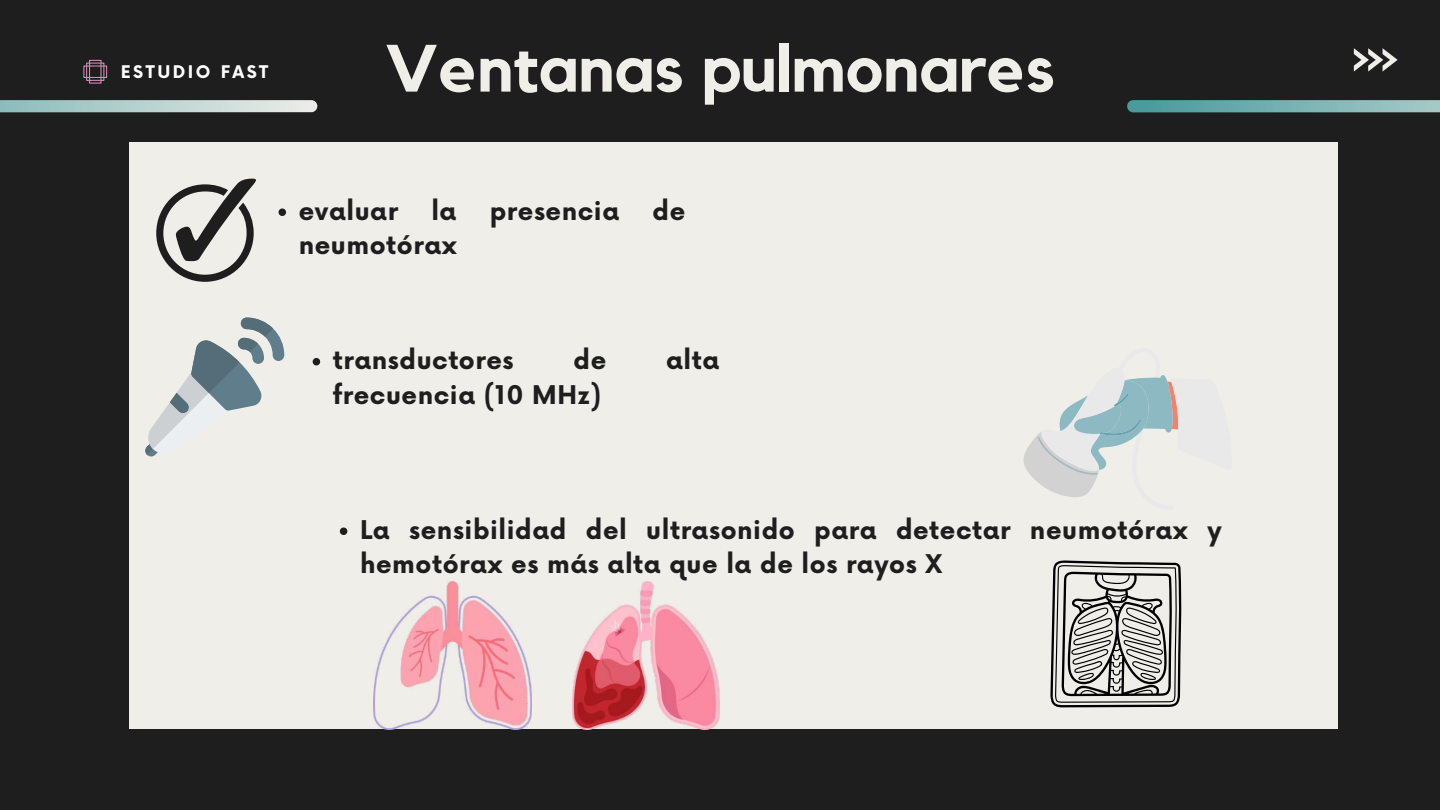
<style>
.page{position:relative;width:1440px;height:810px;background:#1e1e1e}
.page>*{position:absolute;margin:0;border:0;box-sizing:border-box;transform-origin:0 0}
.t1{font:700 66px "Kollektif";color:#efeee9}
.t2{font:700 25.1px/34.5px "Now";letter-spacing:.02em;color:#1e1e1e}
.t3{font:700 17px "Now";letter-spacing:.145em;color:#fff}
</style>
<div class="page">
<div style="left:129px;top:142px;width:1208px;height:587px;background:#efeee9"></div>
<svg style="left:1354px;top:48px;width:44px;height:23px"></svg>
<svg style="left:0;top:100px;width:317px;height:12px;background:#b9d1cf"></svg>
<svg style="left:1127px;top:100px;width:313px;height:12px;background:#74aeaf"></svg>
<svg style="left:156px;top:179px;width:100px;height:103px"></svg>
<svg style="left:145px;top:318px;width:139px;height:139px"></svg>
<img style="left:374px;top:581px;width:157px;height:148px">
<img style="left:573px;top:581px;width:147px;height:148px">
<svg style="left:1023px;top:375px;width:156px;height:122px"></svg>
<svg style="left:1050px;top:560px;width:131px;height:147px"></svg>
<svg style="left:279px;top:208px;width:7px;height:8px"></svg>
<svg style="left:313px;top:358px;width:7px;height:7px"></svg>
<svg style="left:340px;top:528px;width:7px;height:7px"></svg>
<p class="t3" style="left:121px;top:63px;width:149px">ESTUDIO FAST</p>
<h1 class="t1" style="left:385px;top:38px;width:671px">Ventanas pulmonares</h1>
<p class="t2" style="left:299px;top:195px;width:101px">evaluar</p>
<p class="t2" style="left:431px;top:195px;width:27px">la</p>
<p class="t2" style="left:490px;top:195px;width:131px">presencia</p>
<p class="t2" style="left:653px;top:195px;width:34px">de</p>
<p class="t2" style="left:299px;top:229px;width:160px">neumotórax</p>
<p class="t2" style="left:333px;top:344px;width:182px">transductores</p>
<p class="t2" style="left:574px;top:344px;width:34px">de</p>
<p class="t2" style="left:666px;top:344px;width:55px">alta</p>
<p class="t2" style="left:333px;top:379px;width:270px">frecuencia (10 MHz)</p>
<p class="t2" style="left:360px;top:514px;width:863px">La sensibilidad del ultrasonido para detectar neumotórax y hemotórax es más alta que la de los rayos X</p>
</div>
